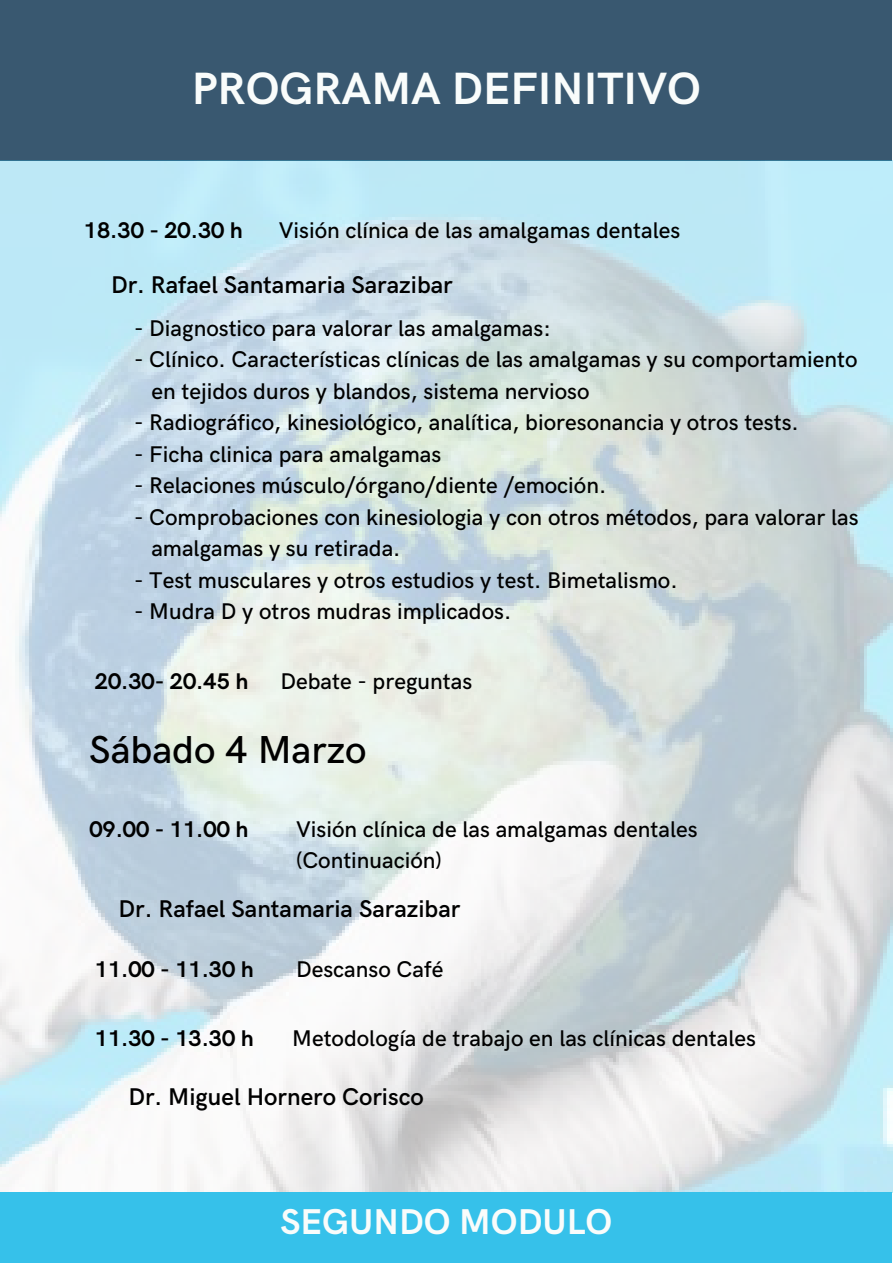
<style>
.page{position:relative;width:893px;height:1264px;background:#fff}
.page>*{position:absolute;margin:0;border:0;box-sizing:border-box;transform-origin:0 0}
.t1{font:700 45.3px "HK Grotesk";color:#f9fcfb}
.t2{font:500 39px "HK Grotesk";color:#000}
.t3{font:700 36px "HK Grotesk";color:#f9fcfb}
.t4{font:600 24.3px "HK Grotesk";color:#000}
.t5{font:500 22.8px/31.5px "HK Grotesk";color:#000}
.t6{font:700 22.8px "HK Grotesk";color:#000}
</style>
<div class="page">
<div style="left:0;top:0;width:891px;height:160px;background:#395870"></div>
<img style="left:0;top:160px;width:892px;height:1032px">
<div style="left:0;top:1192px;width:891px;height:70px;background:#36c1ea"></div>
<h1 class="t1" style="left:192px;top:64px;width:510px">PROGRAMA DEFINITIVO</h1>
<p class="t6" style="left:84px;top:217px;width:160px">18.30 - 20.30 h</p>
<p class="t5" style="left:279px;top:215px;width:403px">Visión clínica de las amalgamas dentales</p>
<p class="t4" style="left:111px;top:271px;width:343px">Dr. Rafael Santamaria Sarazibar</p>
<p class="t5" style="left:134px;top:313px;width:418px">- Diagnostico para valorar las amalgamas:</p>
<p class="t5" style="left:151px;top:344px;width:707px;text-indent:-17px">- Clínico. Características clínicas de las amalgamas y su comportamiento en tejidos duros y blandos, sistema nervioso</p>
<p class="t5" style="left:134px;top:407px;width:666px">- Radiográfico, kinesiológico, analítica, bioresonancia y otros tests.</p>
<p class="t5" style="left:134px;top:439px;width:309px">- Ficha clinica para amalgamas</p>
<p class="t5" style="left:134px;top:470px;width:473px">- Relaciones músculo/órgano/diente /emoción.</p>
<p class="t5" style="left:151px;top:502px;width:708px;text-indent:-17px">- Comprobaciones con kinesiologia y con otros métodos, para valorar las amalgamas y su retirada.</p>
<p class="t5" style="left:134px;top:565px;width:545px">- Test musculares y otros estudios y test. Bimetalismo.</p>
<p class="t5" style="left:134px;top:596px;width:379px">- Mudra D y otros mudras implicados.</p>
<p class="t6" style="left:95px;top:668px;width:155px">20.30- 20.45 h</p>
<p class="t5" style="left:280px;top:666px;width:193px">Debate - preguntas</p>
<h2 class="t2" style="left:89px;top:728px;width:279px">Sábado 4 Marzo</h2>
<p class="t6" style="left:89px;top:816px;width:160px">09.00 - 11.00 h</p>
<p class="t5" style="left:296px;top:814px;width:403px">Visión clínica de las amalgamas dentales (Continuación)</p>
<p class="t4" style="left:119px;top:895px;width:343px">Dr. Rafael Santamaria Sarazibar</p>
<p class="t6" style="left:95px;top:956px;width:160px">11.00 - 11.30 h</p>
<p class="t5" style="left:296px;top:954px;width:149px">Descanso Café</p>
<p class="t6" style="left:95px;top:1025px;width:160px">11.30 - 13.30 h</p>
<p class="t5" style="left:292px;top:1023px;width:465px">Metodología de trabajo en las clínicas dentales</p>
<p class="t4" style="left:128px;top:1083px;width:297px">Dr. Miguel Hornero Corisco</p>
<h3 class="t3" style="left:280px;top:1201px;width:333px">SEGUNDO MODULO</h3>
</div>
